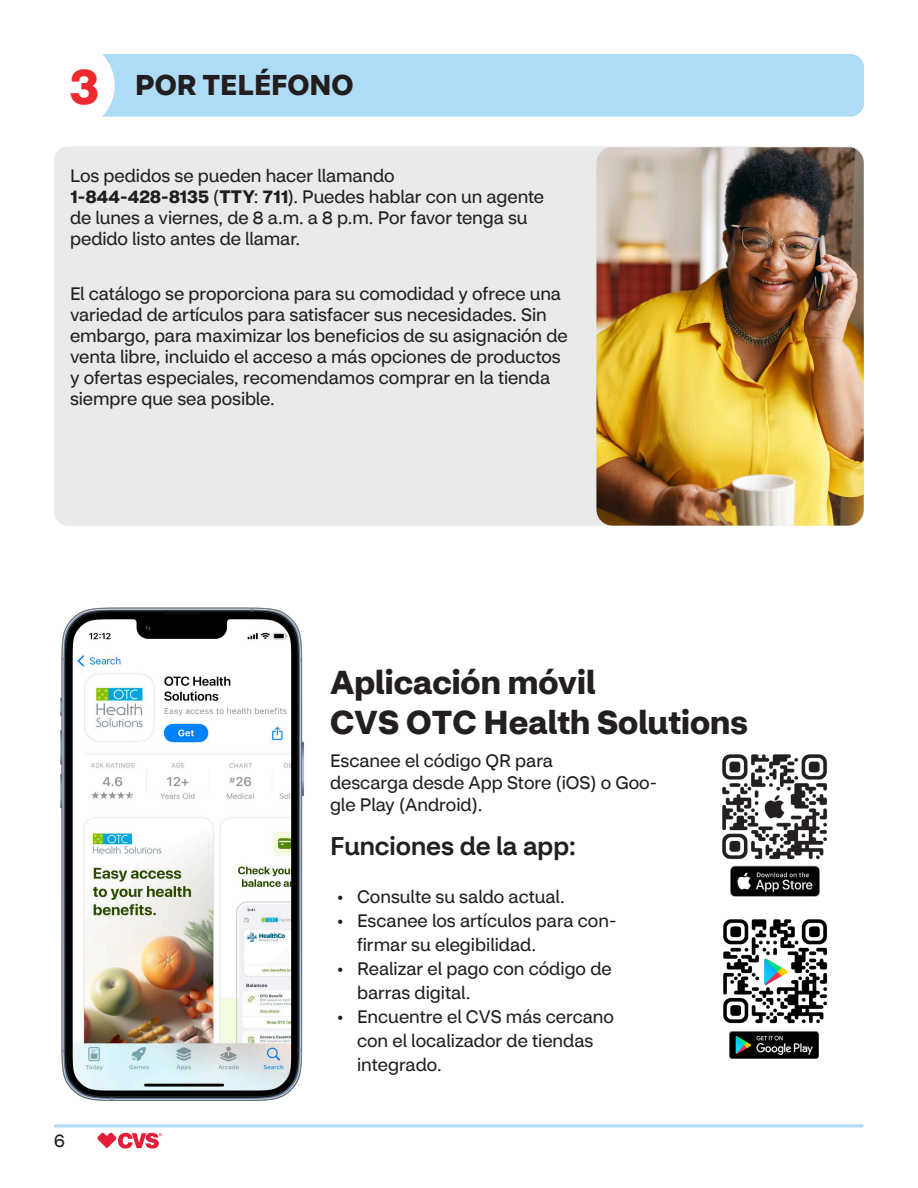
<style>
.page{position:relative;width:918px;height:1188px;background:#fff}
.page>*{position:absolute;margin:0;border:0;box-sizing:border-box;transform-origin:0 0}
.t1{font:700 33px/39.6px "CVS Health Sans";color:#231f20}
.t2{font:700 28.5px "CVS Health Sans";color:#221e1f}
.t3{font:500 25.5px "CVS Health Sans";color:#231f20}
.t4{font:18px/21px "CVS Health Sans";color:#231f20}
.s1{font-size:49.5px;color:#ee292d}
.s2{font-weight:700}
</style>
<div class="page">
<svg style="left:97px;top:1133px;width:65px;height:15px"></svg>
<div style="left:54px;top:146px;width:810px;height:380px;background:#e9eaea;border-radius:14px"></div>
<div style="left:92px;top:54px;width:772px;height:63px;background:#aedbf5;border-radius:14px"></div>
<div style="left:26px;top:41px;width:89px;height:89px;background:#fff;border-radius:50%"></div>
<img style="left:596px;top:147px;width:268px;height:379px">
<hr style="left:54px;top:1124px;width:809px;height:3px;background:#aedbf5">
<img style="left:60px;top:607px;width:244px;height:494px">
<img style="left:722px;top:754px;width:106px;height:112px">
<img style="left:730px;top:866px;width:90px;height:31px">
<img style="left:723px;top:919px;width:105px;height:105px">
<img style="left:729px;top:1032px;width:90px;height:26px">
<h2 class="t2" style="left:70px;top:67px;width:286px"><span class="s1">3</span> POR TELÉFONO</h2>
<p class="t4" style="left:70px;top:165px;width:476px">Los pedidos se pueden hacer llamando<br><span class="s2">1-844-428-8135</span> (<span class="s2">TTY</span>: <span class="s2">711</span>). Puedes hablar con un agente de lunes a viernes, de 8 a.m. a 8 p.m. Por favor tenga su pedido listo antes de llamar.</p>
<p class="t4" style="left:70px;top:284px;width:499px">El catálogo se proporciona para su comodidad y ofrece una variedad de artículos para satisfacer sus necesidades. Sin embargo, para maximizar los beneficios de su asignación de venta libre, incluido el acceso a más opciones de productos y ofertas especiales, recomendamos comprar en la tienda siempre que sea posible.</p>
<p class="t4" style="left:54px;top:1131px;width:12px">6</p>
<h3 class="t1" style="left:330px;top:663px;width:419px">Aplicación móvil<br>CVS OTC Health Solutions</h3>
<p class="t4" style="left:330px;top:750px;width:329px;line-height:21.6px">Escanee el código QR para<br>descarga desde App Store (iOS) o Goo&shy;gle Play (Android).</p>
<h4 class="t3" style="left:330px;top:830px;width:247px">Funciones de la app:</h4>
<p class="t4" style="left:337px;top:886px;width:229px">• Consulte su saldo actual.</p>
<p class="t4" style="left:357px;top:909px;width:261px;line-height:24px;text-indent:-20px">• Escanee los artículos para con&shy;firmar su elegibilidad.</p>
<p class="t4" style="left:357px;top:957px;width:256px;line-height:24px;text-indent:-20px">• Realizar el pago con código de barras digital.</p>
<p class="t4" style="left:357px;top:1005px;width:259px;line-height:24px;text-indent:-20px">• Encuentre el CVS más cercano con el localizador de tiendas integrado.</p>
</div>
